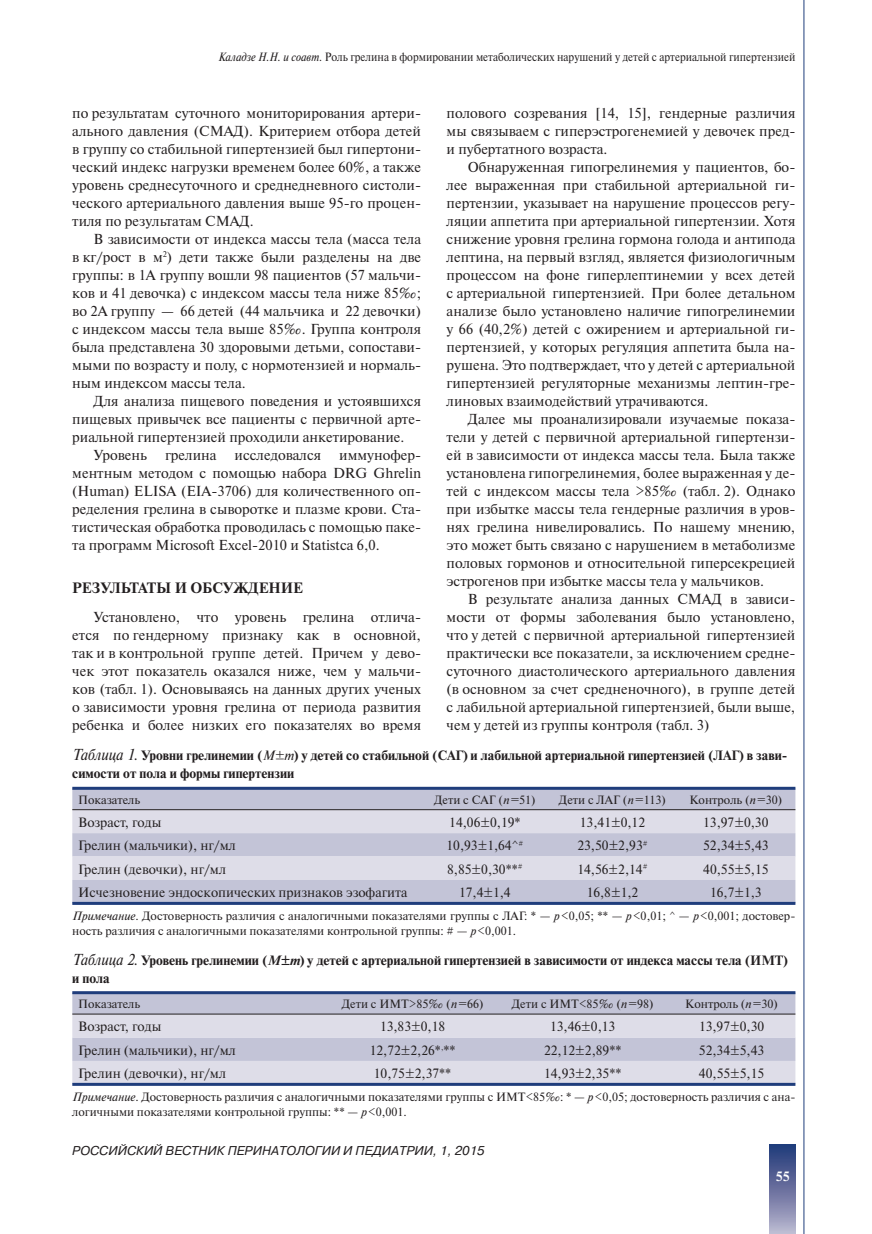
<style>
.page{position:relative;width:872px;height:1234px;background:#fff}
.page>*{position:absolute;margin:0;border:0;box-sizing:border-box;transform-origin:0 0}
.t1{font:700 15px "Newton C";color:#231f20}
.t2{font:14.4px/18px "Newton C";color:#231f20;text-align:justify}
.t3{font:13.5px "Newton C";color:#231f20}
.t4{font:700 13.5px/18px "Newton C";color:#231f20}
.t5{font:700 13.5px "Newton C";color:#fff}
.t6{font:italic 12.75px "Pragmatica C";color:#231f20}
.t7{font:12px/15px "Newton C";color:#231f20}
.t8{font:12px "Newton C";color:#231f20;scale:.9 1}
.s1{font-style:italic}
.s2{font-weight:400;font-style:italic;font-size:15.9px}
.s3{font-weight:400;font-style:italic}
</style>
<div class="page">
<div style="left:770px;top:1144px;width:25px;height:89px;background:linear-gradient(to bottom,#1d3475,#b8b3cc)"></div>
<hr style="left:803px;top:0;width:1px;height:1233px;background:#1f3d7c">
<div style="left:72px;top:789px;width:723px;height:112px;background:#c3c4d7"></div>
<svg style="left:72px;top:810px;width:723px;height:69px;background:#d4d4e1"></svg>
<hr style="left:72px;top:809px;width:723px;height:1px;background:#231f20">
<hr style="left:72px;top:786px;width:723px;height:3px;background:#1f3d7c">
<hr style="left:72px;top:901px;width:723px;height:3px;background:#1f3d7c">
<svg style="left:72px;top:993px;width:723px;height:20px;background:#b9bbd1"></svg>
<svg style="left:72px;top:1014px;width:723px;height:68px;background:#d3d3e0"></svg>
<hr style="left:72px;top:1013px;width:723px;height:1px;background:#231f20">
<hr style="left:72px;top:990px;width:723px;height:3px;background:#1f3d7c">
<hr style="left:72px;top:1082px;width:723px;height:3px;background:#1f3d7c">
<p class="t8" style="left:218px;top:52px;width:643px"><span class="s1">Каладзе Н.Н. и соавт.</span> Роль грелина в формировании метаболических нарушений у детей с артериальной гипертензией</p>
<p class="t2" style="left:446px;top:105px;width:350px">полового созревания [14, 15], гендерные различия мы связываем с гиперэстрогенемией у девочек пред&shy;и пубертатного возраста.</p>
<p class="t2" style="left:446px;top:159px;width:350px;text-indent:21px">Обнаруженная гипогрелинемия у пациентов, бо&shy;лее выраженная при стабильной артериальной ги&shy;пертензии, указывает на нарушение процессов регу&shy;ляции аппетита при артериальной гипертензии. Хотя снижение уровня грелина гормона голода и антипода лептина, на первый взгляд, является физиологичным процессом на фоне гиперлептинемии у всех детей с артериальной гипертензией. При более детальном анализе было установлено наличие гипогрелинемии у 66 (40,2%) детей с ожирением и артериальной ги&shy;пертензией, у которых регуляция аппетита была на&shy;рушена. Это подтверждает, что у детей с артериальной гипертензией регуляторные механизмы лептин-гре&shy;линовых взаимодействий утрачиваются.</p>
<p class="t2" style="left:446px;top:411px;width:350px;text-indent:21px">Далее мы проанализировали изучаемые показа&shy;тели у детей с первичной артериальной гипертензи&shy;ей в зависимости от индекса массы тела. Была также установлена гипогрелинемия, более выраженная у де&shy;тей с индексом массы тела &gt;85‰ (табл. 2). Однако при избытке массы тела гендерные различия в уров&shy;нях грелина нивелировались. По нашему мнению, это может быть связано с нарушением в метаболизме половых гормонов и относительной гиперсекрецией эстрогенов при избытке массы тела у мальчиков.</p>
<p class="t2" style="left:446px;top:591px;width:350px;text-indent:21px">В результате анализа данных СМАД в зависи&shy;мости от формы заболевания было установлено, что у детей с первичной артериальной гипертензией практически все показатели, за исключением средне&shy;суточного диа сто ли чес ко го артериального давления (в основном за счет средненочного), в группе детей с лабильной артериальной гипертензией, были выше, чем у детей из группы контроля (табл. 3)</p>
<p class="t4" style="left:72px;top:747px;width:716px"><span class="s2">Таблица 1.</span> Уровни грелинемии (<span class="s3">М±m</span>) у детей со стабильной (САГ) и лабильной артериальной гипертензией (ЛАГ) в зави&shy;симости от пола и формы гипертензии</p>
<p class="t7" style="left:78px;top:793px;width:63px">Показатель</p>
<p class="t7" style="left:434px;top:793px;width:103px">Дети с САГ (<span class="s1">n</span> =51)</p>
<p class="t7" style="left:559px;top:793px;width:109px">Дети с ЛАГ (<span class="s1">n</span> =113)</p>
<p class="t7" style="left:689px;top:793px;width:94px">Контроль (<span class="s1">n</span> =30)</p>
<p class="t3" style="left:78px;top:817px;width:85px">Возраст, годы</p>
<p class="t3" style="left:449px;top:817px;width:73px">14,06±0,19*</p>
<p class="t3" style="left:580px;top:817px;width:67px">13,41±0,12</p>
<p class="t3" style="left:703px;top:817px;width:67px">13,97±0,30</p>
<p class="t3" style="left:78px;top:840px;width:159px">Грелин (мальчики), нг/мл</p>
<p class="t3" style="left:446px;top:840px;width:78px">10,93±1,64^<sup>#</sup></p>
<p class="t3" style="left:577px;top:840px;width:72px">23,50±2,93<sup>#</sup></p>
<p class="t3" style="left:703px;top:840px;width:67px">52,34±5,43</p>
<p class="t3" style="left:78px;top:863px;width:149px">Грелин (девочки), нг/мл</p>
<p class="t3" style="left:447px;top:863px;width:77px">8,85±0,30**<sup>#</sup></p>
<p class="t3" style="left:577px;top:863px;width:72px">14,56±2,14<sup>#</sup></p>
<p class="t3" style="left:703px;top:863px;width:67px">40,55±5,15</p>
<p class="t3" style="left:78px;top:887px;width:331px">Исчезновение эндоскопических признаков эзофагита</p>
<p class="t3" style="left:459px;top:887px;width:53px">17,4±1,4</p>
<p class="t3" style="left:586px;top:887px;width:53px">16,8±1,2</p>
<p class="t3" style="left:710px;top:887px;width:53px">16,7±1,3</p>
<p class="t7" style="left:72px;top:909px;width:724px"><span class="s1">Примечание.</span> Достоверность различия с аналогичными показателями группы с ЛАГ: * — <span class="s1">р</span> &lt;0,05; ** — <span class="s1">р</span> &lt;0,01; ^ — <span class="s1">р</span> &lt;0,001; достовер&shy;ность различия с аналогичными показателями контрольной группы: # — <span class="s1">р</span> &lt;0,001.</p>
<p class="t4" style="left:72px;top:952px;width:716px"><span class="s2">Таблица 2.</span> Уровень грелинемии (<span class="s1">М±m</span>) у детей с артериальной гипертензией в зависимости от индекса массы тела (ИМТ) и пола</p>
<p class="t7" style="left:78px;top:997px;width:63px">Показатель</p>
<p class="t7" style="left:342px;top:997px;width:143px">Дети с ИМТ&gt;85‰ (<span class="s1">n</span> =66)</p>
<p class="t7" style="left:512px;top:997px;width:143px">Дети с ИМТ&lt;85‰ (<span class="s1">n</span> =98)</p>
<p class="t7" style="left:685px;top:997px;width:94px">Контроль (<span class="s1">n</span> =30)</p>
<p class="t3" style="left:78px;top:1021px;width:85px">Возраст, годы</p>
<p class="t3" style="left:380px;top:1021px;width:67px">13,83±0,18</p>
<p class="t3" style="left:550px;top:1021px;width:67px">13,46±0,13</p>
<p class="t3" style="left:699px;top:1021px;width:67px">13,97±0,30</p>
<p class="t3" style="left:78px;top:1044px;width:159px">Грелин (мальчики), нг/мл</p>
<p class="t3" style="left:370px;top:1044px;width:87px">12,72±2,26*<sup>,</sup>**</p>
<p class="t3" style="left:544px;top:1044px;width:79px">22,12±2,89**</p>
<p class="t3" style="left:699px;top:1044px;width:67px">52,34±5,43</p>
<p class="t3" style="left:78px;top:1068px;width:149px">Грелин (девочки), нг/мл</p>
<p class="t3" style="left:374px;top:1068px;width:79px">10,75±2,37**</p>
<p class="t3" style="left:544px;top:1068px;width:79px">14,93±2,35**</p>
<p class="t3" style="left:699px;top:1068px;width:67px">40,55±5,15</p>
<p class="t7" style="left:72px;top:1090px;width:724px"><span class="s1">Примечание.</span> Достоверность различия с аналогичными показателями группы с ИМТ&lt;85‰: * — <span class="s1">р</span> &lt;0,05; достоверность различия с ана&shy;логичными показателями контрольной группы: ** — <span class="s1">р</span> &lt;0,001.</p>
<p class="t2" style="left:72px;top:105px;width:350px">по результатам суточного мониторирования артери&shy;ального давления (СМАД). Критерием отбора детей в группу со стабильной гипертензией был гипертони&shy;ческий индекс нагрузки временем более 60%, а также уровень среднесуточного и среднедневного систоли&shy;ческого артериального давления выше 95-го процен&shy;тиля по результатам СМАД.</p>
<p class="t2" style="left:72px;top:231px;width:350px;text-indent:21px">В зависимости от индекса массы тела (масса тела в кг/рост в м<sup>2</sup>) дети также были разделены на две группы: в 1А группу вошли 98 пациентов (57 мальчи&shy;ков и 41 девочка) с индексом массы тела ниже 85‰; во 2А группу — 66 детей (44 мальчика и 22 девочки) с индексом массы тела выше 85‰. Группа контроля была представлена 30 здоровыми детьми, сопостави&shy;мыми по возрасту и полу, с нормотензией и нормаль&shy;ным индексом массы тела.</p>
<p class="t2" style="left:72px;top:393px;width:350px;text-indent:21px">Для анализа пищевого поведения и устоявшихся пищевых привычек все пациенты с первичной арте&shy;риальной гипертензией проходили анкетирование.</p>
<p class="t2" style="left:72px;top:447px;width:350px;text-indent:21px">Уровень грелина исследовался иммунофер&shy;ментным методом с помощью набора DRG Ghrelin (Human) ELISA (EIA-3706) для количественного оп&shy;ределения грелина в сыворотке и плазме крови. Ста&shy;тистическая обработка проводилась с помощью паке&shy;та программ Microsoft Excel-2010 и Statistca 6,0.</p>
<p class="t1" style="left:72px;top:582px;width:232px">РЕЗУЛЬТАТЫ И ОБСУЖДЕНИЕ</p>
<p class="t2" style="left:72px;top:609px;width:350px;text-indent:21px">Установлено, что уровень грелина отлича&shy;ется по гендерному признаку как в основной, так и в контрольной группе детей. Причем у дево&shy;чек этот показатель оказался ниже, чем у мальчи&shy;ков (табл. 1). Основываясь на данных других ученых о зависимости уровня грелина от периода развития ребенка и более низких его показателях во время</p>
<p class="t6" style="left:72px;top:1145px;width:414px">РОССИЙСКИЙ ВЕСТНИК ПЕРИНАТОЛОГИИ И ПЕДИАТРИИ, 1, 2015</p>
<p class="t5" style="left:775px;top:1170px;width:15px">55</p>
</div>
